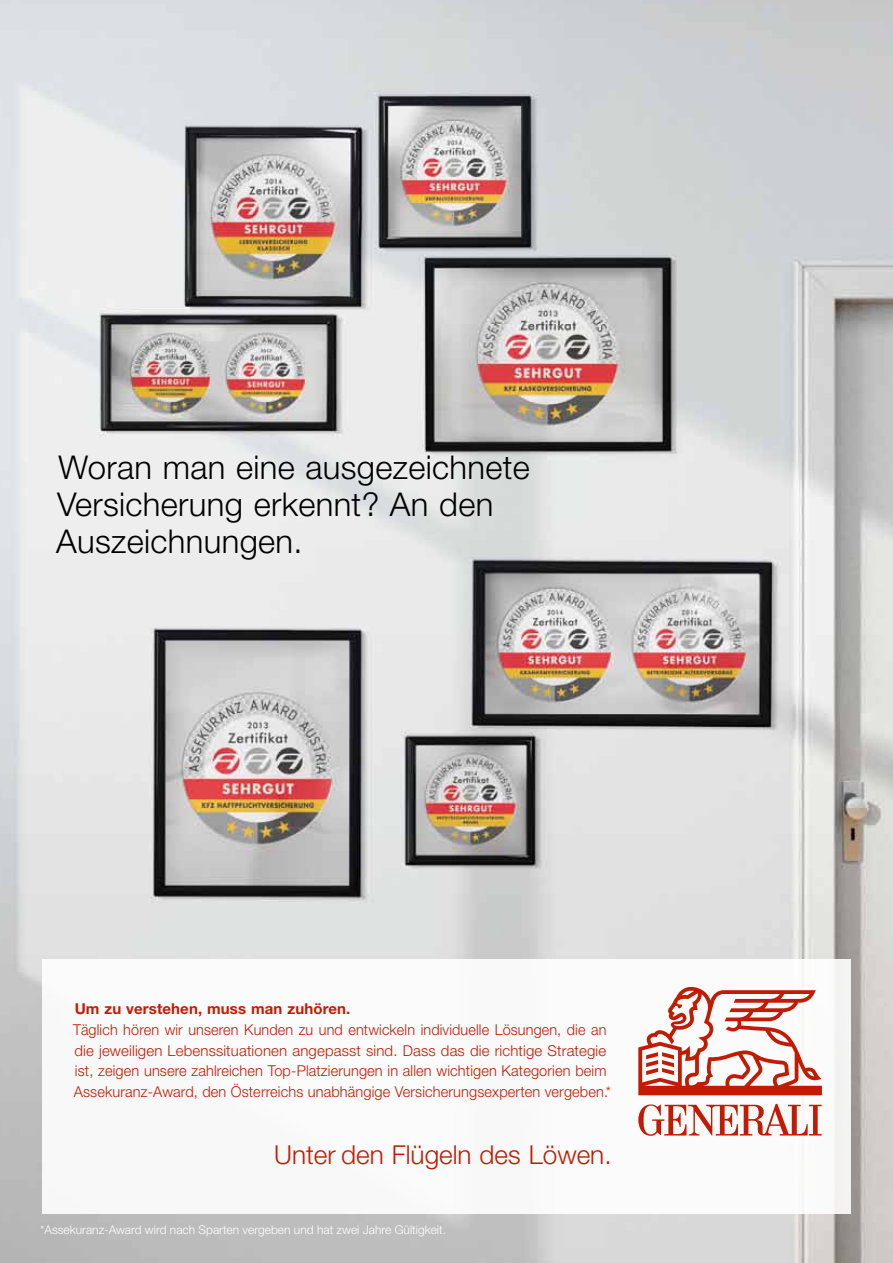
<style>
.page{position:relative;width:893px;height:1263px;background:#fff}
.page>*{position:absolute;margin:0;border:0;box-sizing:border-box;transform-origin:0 0}
.t1{font:300 32.85px/37.3px "Helvetica Neue LT Std";letter-spacing:.01em;color:#000}
.t2{font:300 26.1px "Helvetica Neue LT Std";color:#c11c03}
.t3{font:300 15px/20.5px "Helvetica Neue LT Std";letter-spacing:.01em;color:#c11c03;scale:.96 1}
.t4{font:700 15px "Helvetica Neue LT Std";letter-spacing:.01em;color:#c11c03}
.t5{font:300 12px "Helvetica Neue LT Std";color:#fff}
</style>
<div class="page">
<img style="left:0;top:0;width:893px;height:1263px">
<div style="left:42px;top:960px;width:808px;height:254px;background:#fff"></div>
<svg style="left:638px;top:1104px;width:184px;height:32px"></svg>
<svg style="left:638px;top:986px;width:184px;height:109px"></svg>
<h1 class="t1" style="left:56px;top:448px;width:475px">Woran man eine ausgezeichnete<br>Versicherung erkennt? An den<br>Auszeichnungen.</h1>
<p class="t4" style="left:75px;top:1000px;width:277px">Um zu verstehen, muss man zuhören.</p>
<p class="t3" style="left:73px;top:1019px;width:561px">Täglich hören wir unseren Kunden zu und entwickeln individuelle Lösungen, die an die jeweiligen Lebenssituationen angepasst sind. Dass das die richtige Strategie ist, zeigen unsere zahlreichen Top-Platzierungen in allen wichtigen Kategorien beim Assekuranz-Award, den Österreichs unabhängige Versicherungsexperten vergeben.*</p>
<h2 class="t2" style="left:274px;top:1139px;width:339px">Unter den Flügeln des Löwen.</h2>
<p class="t5" style="left:40px;top:1223px;width:407px">*Assekuranz-Award wird nach Sparten vergeben und hat zwei Jahre Gültigkeit.</p>
</div>
